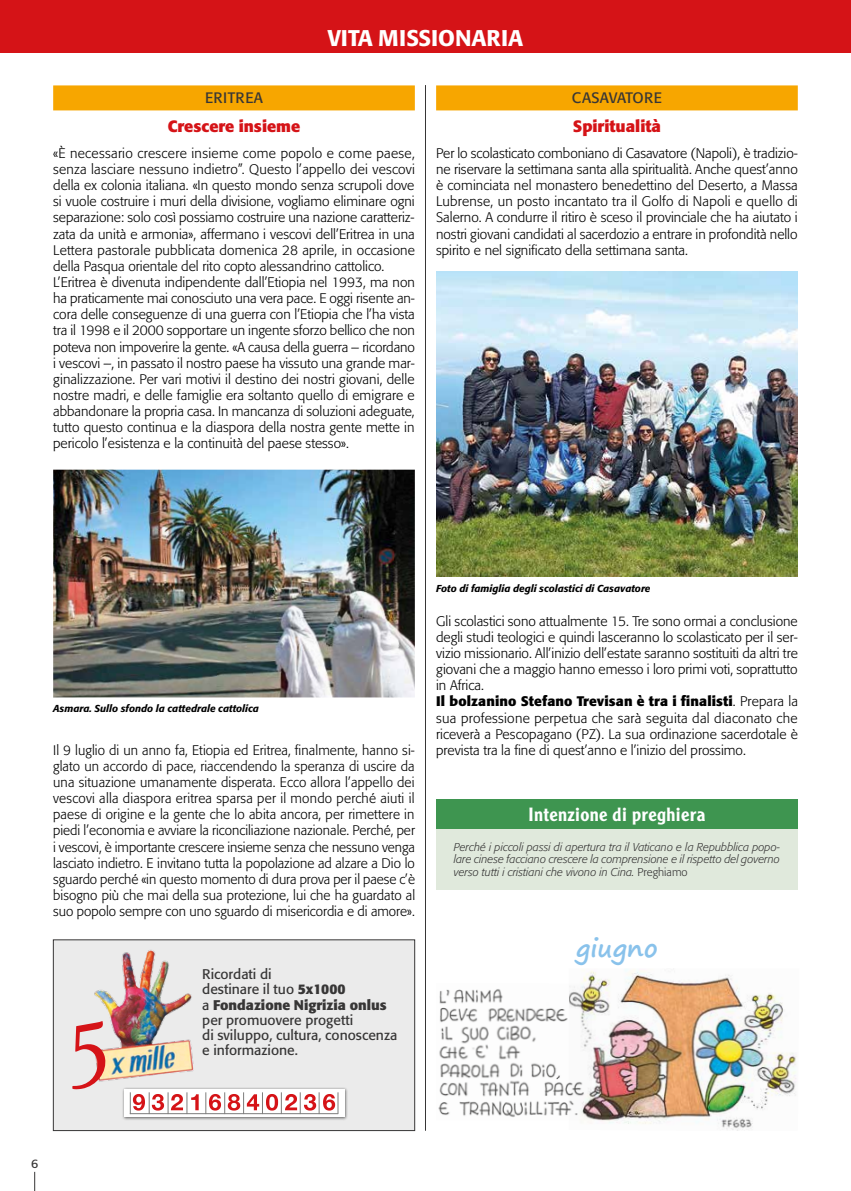
<style>
.page{position:relative;width:851px;height:1191px;background:#fff}
.page>*{position:absolute;margin:0;border:0;box-sizing:border-box;transform-origin:0 0}
.t1{font:700 25px "Segoe Print";color:#89c2eb}
.t2{font:500 22.5px "Formata";color:#fff}
.t3{font:500 18.75px "Clearface Gothic LH";letter-spacing:.02em;color:#fff}
.t4{font:700 16.25px "Formata";color:#d51317}
.t5{font:15px "Formata";letter-spacing:.025em;color:#373636}
.t6{font:13.88px/15.2px "Formata";color:#373636}
.t7{font:300 13.75px/16.1px "Formata";color:#000}
.t8{font:12.25px "Formata";color:#373636}
.t9{font:italic 300 11.25px/12.5px "Formata";color:#373636;text-align:justify}
.t10{font:italic 500 10px "Formata";color:#000}
.s1{font-weight:700}
.s2{font-style:normal}
</style>
<div class="page">
<div style="left:0;top:0;width:850px;height:53px;background:#d51317"></div>
<hr style="left:425px;top:85px;width:1px;height:1045px;background:#373636">
<svg style="left:34px;top:1171px;width:1px;height:20px"></svg>
<div style="left:53px;top:85px;width:362px;height:25px;background:#f7a600"></div>
<img style="left:53px;top:469px;width:362px;height:228px">
<div style="left:436px;top:807px;width:361px;height:82px;background:#e0e9dc"></div>
<div style="left:436px;top:798px;width:361px;height:30px;background:#3e9550"></div>
<div style="left:436px;top:85px;width:361px;height:25px;background:#f7a600"></div>
<img style="left:436px;top:271px;width:361px;height:305px">
<img style="left:583px;top:969px;width:214px;height:161px">
<img style="left:438px;top:983px;width:153px;height:137px">
<div style="left:53px;top:939px;width:362px;height:191px;background:#ebebeb;border:1px solid #373636"></div>
<img style="left:94px;top:950px;width:100px;height:131px">
<svg style="left:72px;top:1021px;width:35px;height:68px"></svg>
<div style="left:122px;top:1087px;width:226px;height:34px;background:#000;opacity:.6"></div>
<div style="left:124px;top:1089px;width:220px;height:27px;background:linear-gradient(to right,#fff,#fff)"></div>
<svg style="left:130px;top:1092px;width:209px;height:22px;background:#ecb7b8"></svg>
<hr style="left:130px;top:1113px;width:208px;height:1px;background:#7d7d7c">
<h2 class="t2" style="left:328px;top:24px;width:197px">VITA MISSIONARIA</h2>
<p class="t5" style="left:205px;top:89px;width:59px">ERITREA</p>
<p class="t4" style="left:168px;top:116px;width:134px">Crescere insieme</p>
<p class="t7" style="left:53px;top:145px;width:363px">«È necessario crescere insieme come popolo e come paese, senza lasciare nessuno indietro”. Questo l’appello dei vescovi della ex colonia italiana. «In questo mondo senza scrupoli dove si vuole costruire i muri della divisione, vogliamo eliminare ogni separazione: solo così possiamo costruire una nazione caratteriz&shy;zata da unità e armonia», affermano i vescovi dell’Eritrea in una Lettera pastorale pubblicata domenica 28 aprile, in occasione della Pasqua orientale del rito copto alessandrino cattolico.<br>L’Eritrea è divenuta indipendente dall’Etiopia nel 1993, ma non ha praticamente mai conosciuto una vera pace. E oggi risente an&shy;cora delle conseguenze di una guerra con l’Etiopia che l’ha vista tra il 1998 e il 2000 sopportare un ingente sforzo bellico che non poteva non impoverire la gente. «A causa della guerra – ricordano i vescovi –, in passato il nostro paese ha vissuto una grande mar&shy;ginalizzazione. Per vari motivi il destino dei nostri giovani, delle nostre madri, e delle famiglie era soltanto quello di emigrare e abbandonare la propria casa. In mancanza di soluzioni adeguate, tutto questo continua e la diaspora della nostra gente mette in pericolo l’esistenza e la continuità del paese stesso».</p>
<p class="t5" style="left:572px;top:89px;width:91px">CASAVATORE</p>
<p class="t4" style="left:573px;top:116px;width:90px">Spiritualità</p>
<p class="t7" style="left:436px;top:145px;width:363px;text-align:justify">Per lo scolasticato comboniano di Casavatore (Napoli), è tradizio&shy;ne riservare la settimana santa alla spiritualità. Anche quest’anno è cominciata nel monastero benedettino del Deserto, a Massa Lubrense, un posto incantato tra il Golfo di Napoli e quello di Salerno. A condurre il ritiro è sceso il provinciale che ha aiutato i nostri giovani candidati al sacerdozio a entrare in profondità nello spirito e nel significato della settimana santa.</p>
<p class="t10" style="left:53px;top:703px;width:207px">Asmara. Sullo sfondo la cattedrale cattolica</p>
<p class="t7" style="left:53px;top:742px;width:363px;text-align:justify">Il 9 luglio di un anno fa, Etiopia ed Eritrea, finalmente, hanno si&shy;glato un accordo di pace, riaccendendo la speranza di uscire da una situazione umanamente disperata. Ecco allora l’appello dei vescovi alla diaspora eritrea sparsa per il mondo perché aiuti il paese di origine e la gente che lo abita ancora, per rimettere in piedi l’economia e avviare la riconciliazione nazionale. Perché, per i vescovi, è importante crescere insieme senza che nessuno venga lasciato indietro. E invitano tutta la popolazione ad alzare a Dio lo sguardo perché «in questo momento di dura prova per il paese c’è bisogno più che mai della sua protezione, lui che ha guardato al suo popolo sempre con uno sguardo di misericordia e di amore».</p>
<p class="t6" style="left:202px;top:966px;width:196px">Ricordati di<br>destinare il tuo <span class="s1">5x1000<br></span>a <span class="s1">Fondazione Nigrizia onlus </span>per promuovere progetti<br>di sviluppo, cultura, conoscenza e informazione.</p>
<p class="t10" style="left:436px;top:582px;width:216px">Foto di famiglia degli scolastici di Casavatore</p>
<p class="t7" style="left:436px;top:613px;width:363px">Gli scolastici sono attualmente 15. Tre sono ormai a conclusione degli studi teologici e quindi lasceranno lo scolasticato per il ser&shy;vizio missionario. All’inizio dell’estate saranno sostituiti da altri tre giovani che a maggio hanno emesso i loro primi voti, soprattutto in Africa.<br><span class="s1">Il bolzanino Stefano Trevisan è tra i finalisti</span>. Prepara la sua professione perpetua che sarà seguita dal diaconato che riceverà a Pescopagano (PZ). La sua ordinazione sacerdotale è prevista tra la fine di quest’anno e l’inizio del prossimo.</p>
<h3 class="t3" style="left:528px;top:802px;width:178px">Intenzione di preghiera</h3>
<p class="t9" style="left:454px;top:840px;width:328px">Perché i piccoli passi di apertura tra il Vaticano e la Repubblica popo&shy;lare cinese facciano crescere la comprensione e il rispetto del governo verso tutti i cristiani che vivono in Cina. <span class="s2">Preghiamo</span></p>
<h1 class="t1" style="left:576px;top:924px;width:83px">giugno</h1>
<p class="t8" style="left:31px;top:1156px;width:9px">6</p>
</div>
